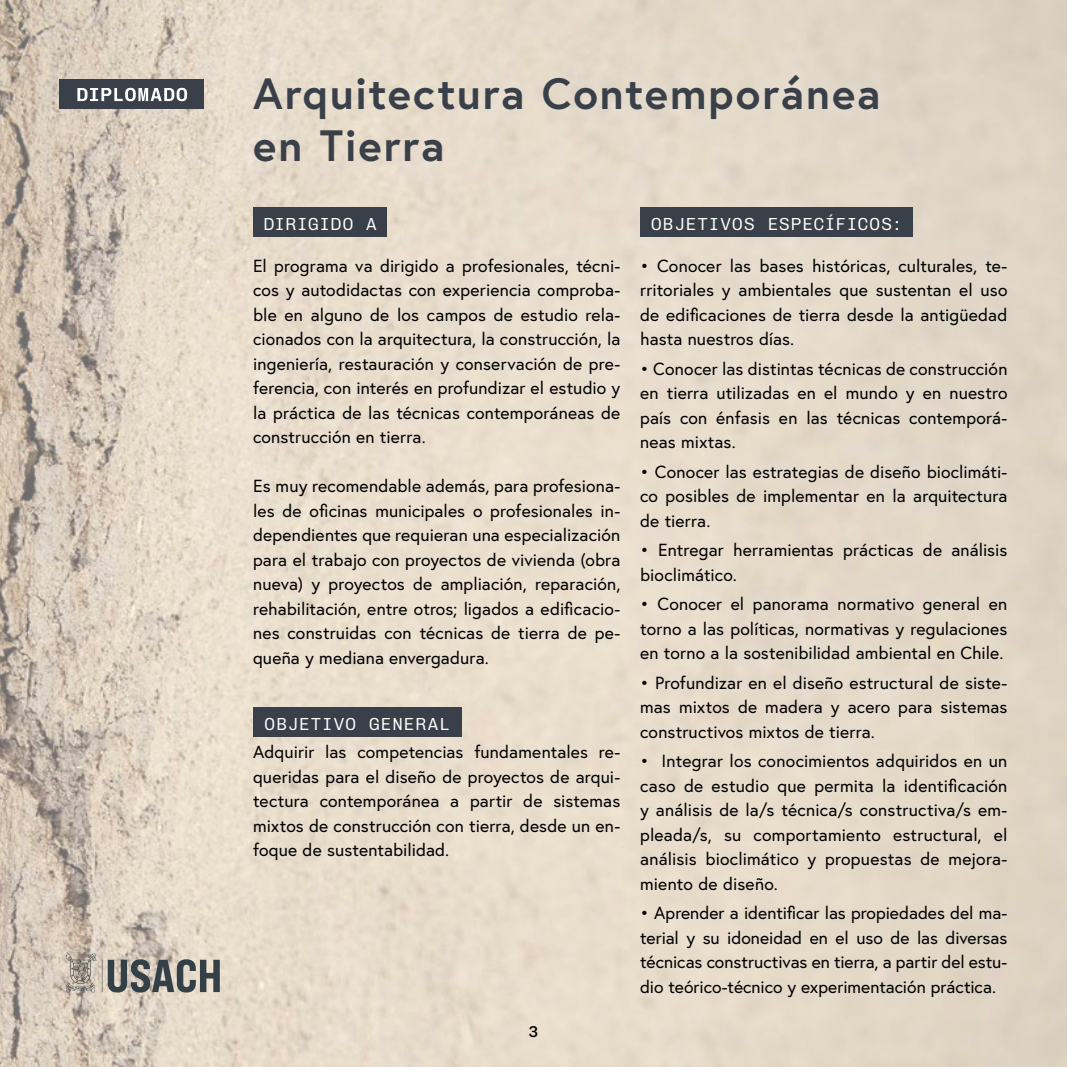
<style>
.page{position:relative;width:1067px;height:1067px;background:#fff}
.page>*{position:absolute;margin:0;border:0;box-sizing:border-box;transform-origin:0 0}
.t1{font:700 43.75px/52.5px "Europa";letter-spacing:.04em;color:#394049}
.t2{font:17.5px/24.5px "Europa";letter-spacing:.005em;color:#000;text-align:justify}
.t3{font:300 17.5px "Chivo Mono";letter-spacing:.055em;color:#fff}
.t4{font:300 17.5px "Chivo Mono";letter-spacing:.03em;color:#fff}
.t5{font:500 15.75px "Chivo Mono";color:#000}
</style>
<div class="page">
<img style="left:0;top:0;width:1067px;height:1067px">
<div style="left:253px;top:207px;width:134px;height:30px;background:#394049"></div>
<div style="left:640px;top:207px;width:273px;height:30px;background:#394049"></div>
<div style="left:253px;top:707px;width:208px;height:30px;background:#394049"></div>
<svg style="left:66px;top:952px;width:30px;height:40px"></svg>
<svg style="left:102px;top:959px;width:118px;height:33px;background:#838480"></svg>
<div style="left:60px;top:79px;width:144px;height:30px;background:#394049"></div>
<svg style="left:77px;top:88px;width:110px;height:13px"></svg>
<h1 class="t1" style="left:253px;top:66px;width:629px">Arquitectura Contemporánea en Tierra</h1>
<p class="t4" style="left:263px;top:211px;width:115px">DIRIGIDO A</p>
<p class="t3" style="left:651px;top:211px;width:252px">OBJETIVOS ESPECÍFICOS:</p>
<p class="t2" style="left:253px;top:253px;width:369px">El programa va dirigido a profesionales, técni&shy;cos y autodidactas con experiencia comproba&shy;ble en alguno de los campos de estudio rela&shy;cionados con la arquitectura, la construcción, la ingeniería, restauración y conservación de pre&shy;ferencia, con interés en profundizar el estudio y la práctica de las técnicas contemporáneas de construcción en tierra.</p>
<p class="t2" style="left:253px;top:473px;width:369px">Es muy recomendable además, para profesiona&shy;les de oficinas municipales o profesionales in&shy;dependientes que requieran una especialización para el trabajo con proyectos de vivienda (obra nueva) y proyectos de ampliación, reparación, rehabilitación, entre otros; ligados a edificacio&shy;nes construidas con técnicas de tierra de pe&shy;queña y mediana envergadura.</p>
<p class="t3" style="left:264px;top:711px;width:187px">OBJETIVO GENERAL</p>
<p class="t2" style="left:253px;top:739px;width:369px">Adquirir las competencias fundamentales re&shy;queridas para el diseño de proyectos de arqui&shy;tectura contemporánea a partir de sistemas mixtos de construcción con tierra, desde un en&shy;foque de sustentabilidad.</p>
<p class="t5" style="left:529px;top:1019px;width:11px">3</p>
<p class="t2" style="left:640px;top:253px;width:369px">• Conocer las bases históricas, culturales, te&shy;rritoriales y ambientales que sustentan el uso de edificaciones de tierra desde la antigüedad hasta nuestros días.</p>
<p class="t2" style="left:640px;top:356px;width:369px">• Conocer las distintas técnicas de construcción en tierra utilizadas en el mundo y en nuestro país con énfasis en las técnicas contemporá&shy;neas mixtas.</p>
<p class="t2" style="left:640px;top:459px;width:369px">• Conocer las estrategias de diseño bioclimáti&shy;co posibles de implementar en la arquitectura de tierra.</p>
<p class="t2" style="left:640px;top:537px;width:369px">• Entregar herramientas prácticas de análisis bioclimático.</p>
<p class="t2" style="left:640px;top:591px;width:369px">• Conocer el panorama normativo general en torno a las políticas, normativas y regulaciones en torno a la sostenibilidad ambiental en Chile.</p>
<p class="t2" style="left:640px;top:670px;width:369px">• Profundizar en el diseño estructural de siste&shy;mas mixtos de madera y acero para sistemas constructivos mixtos de tierra.</p>
<p class="t2" style="left:640px;top:748px;width:369px">• Integrar los conocimientos adquiridos en un caso de estudio que permita la identificación y análisis de la/s técnica/s constructiva/s em&shy;pleada/s, su comportamiento estructural, el análisis bioclimático y propuestas de mejora&shy;miento de diseño.</p>
<p class="t2" style="left:640px;top:900px;width:369px">• Aprender a identificar las propiedades del ma&shy;terial y su idoneidad en el uso de las diversas técnicas constructivas en tierra, a partir del estu&shy;dio teórico-técnico y experimentación práctica.</p>
</div>
